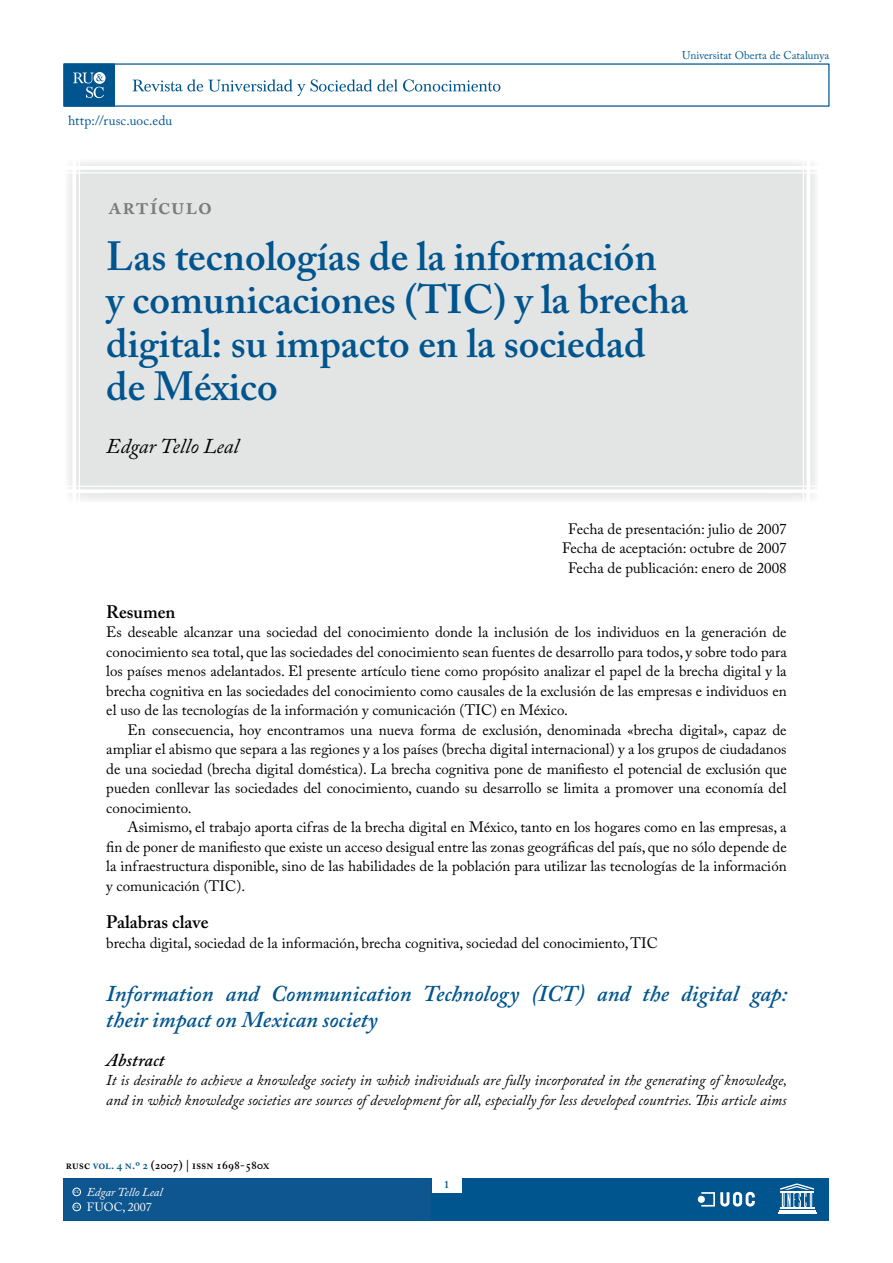
<style>
.page{position:relative;width:893px;height:1263px;background:#fff}
.page>*{position:absolute;margin:0;border:0;box-sizing:border-box;transform-origin:0 0}
.t1{font:600 40.5px/43.5px "Adobe Caslon Pro";color:#00558e}
.t2{font:600 24px "Adobe Caslon Pro";letter-spacing:.035em;color:#7b7c7e}
.t3{font:italic 600 22.5px/25.5px "Adobe Caslon Pro";color:#00558e}
.t4{font:italic 21px "Adobe Caslon Pro";color:#000}
.t5{font:600 18px "Adobe Caslon Pro";color:#000}
.t6{font:italic 600 18px "Adobe Caslon Pro";color:#000}
.t7{font:15px/19.5px "Adobe Caslon Pro";color:#000;text-align:center}
.t8{font:italic 15px/19.5px "Adobe Caslon Pro";color:#000}
.t9{font:13.5px "Adobe Caslon Pro";letter-spacing:.01em;color:#00558e}
.t10{font:600 12px "Adobe Caslon Pro";color:#000}
.t11{font:italic 600 12px "Adobe Caslon Pro";color:#fff}
.t12{font:italic 12px "Adobe Caslon Pro";color:#fff}
.t13{font:12px "Adobe Caslon Pro";color:#fff}
.t14{font:11.25px "Adobe Caslon Pro";color:#085b92}
.t15{font:600 10.5px "Adobe Caslon Pro";color:#00558e}
.t16{font:600 3.9px "Adobe Caslon Pro";color:#fff}
.s1{color:#00558e}
</style>
<div class="page">
<div style="left:66px;top:160px;width:752px;height:343px;background:#e3e4e4"></div>
<hr style="left:79px;top:157px;width:1px;height:360px;background:#fff">
<hr style="left:72px;top:157px;width:4px;height:360px;background:#fff">
<hr style="left:59px;top:486px;width:776px;height:1px;background:#fff">
<hr style="left:59px;top:489px;width:776px;height:4px;background:#fff">
<hr style="left:803px;top:127px;width:1px;height:390px;background:#fff">
<svg style="left:806px;top:160px;width:4px;height:343px"></svg>
<hr style="left:60px;top:172px;width:776px;height:1px;background:#fff">
<hr style="left:60px;top:166px;width:776px;height:4px;background:#fff">
<div style="left:64px;top:1178px;width:765px;height:42px;background:#00558e"></div>
<hr style="left:780px;top:1207px;width:34px;height:2px;background:#fff">
<hr style="left:779px;top:1210px;width:36px;height:1px;background:#fff">
<hr style="left:778px;top:1212px;width:39px;height:1px;background:#fff">
<svg style="left:780px;top:1183px;width:34px;height:24px"></svg>
<div style="left:698px;top:1196px;width:7px;height:7px;background:#fff;border-radius:50%"></div>
<svg style="left:701px;top:1192px;width:54px;height:15px"></svg>
<div style="left:432px;top:1155px;width:29px;height:38px;background:#fff"></div>
<div style="left:64px;top:64px;width:50px;height:42px;background:#00558e"></div>
<div style="left:64px;top:64px;width:51px;height:42px;border:1px solid #00558e"></div>
<svg style="left:94px;top:72px;width:12px;height:12px"></svg>
<svg style="left:73px;top:73px;width:31px;height:25px"></svg>
<svg style="left:133px;top:79px;width:367px;height:17px"></svg>
<div style="left:64px;top:1178px;width:366px;height:41px;background:#0e568f"></div>
<div style="left:73px;top:1188px;width:8px;height:8px;border:1px solid #fff;border-radius:50%"></div>
<div style="left:73px;top:1203px;width:8px;height:8px;border:1px solid #fff;border-radius:50%"></div>
<p class="t9" style="left:68px;top:112px;width:106px">http://rusc.uoc.edu</p>
<p class="t14" style="left:682px;top:48px;width:149px">Universitat Oberta de Catalunya</p>
<p class="t2" style="left:108px;top:192px;width:105px">artículo</p>
<p class="t1" style="left:106px;top:234px;width:583px">Las tecnologías de la información<br>y comunicaciones (TIC) y la brecha digital: su impacto en la sociedad de México</p>
<p class="t4" style="left:106px;top:434px;width:134px">Edgar Tello Leal</p>
<p class="t7" style="left:562px;top:519px;width:226px">Fecha de presentación: julio de 2007<br>Fecha de aceptación: octubre de 2007<br>Fecha de publicación: enero de 2008</p>
<p class="t5" style="left:106px;top:601px;width:71px">Resumen</p>
<p class="t7" style="left:106px;top:622px;width:682px">Es deseable alcanzar una sociedad del conocimiento donde la inclusión de los individuos en la generación de</p>
<p class="t7" style="left:106px;top:642px;width:682px">conocimiento sea total, que las sociedades del conocimiento sean fuentes de desarrollo para todos, y sobre todo para</p>
<p class="t7" style="left:106px;top:661px;width:682px">los países menos adelantados. El presente artículo tiene como propósito analizar el papel de la brecha digital y la</p>
<p class="t7" style="left:106px;top:681px;width:682px">brecha cognitiva en las sociedades del conocimiento como causales de la exclusión de las empresas e individuos en</p>
<p class="t7" style="left:106px;top:700px;width:463px">el uso de las tecnologías de la información y comunicación (TIC) en México.</p>
<p class="t7" style="left:128px;top:720px;width:661px">En consecuencia, hoy encontramos una nueva forma de exclusión, denominada «brecha digital», capaz de</p>
<p class="t7" style="left:106px;top:739px;width:682px">ampliar el abismo que separa a las regiones y a los países (brecha digital internacional) y a los grupos de ciudadanos</p>
<p class="t7" style="left:106px;top:759px;width:682px">de una sociedad (brecha digital doméstica). La brecha cognitiva pone de manifiesto el potencial de exclusión que</p>
<p class="t7" style="left:106px;top:778px;width:682px">pueden conllevar las sociedades del conocimiento, cuando su desarrollo se limita a promover una economía del</p>
<p class="t7" style="left:106px;top:798px;width:87px">conocimiento.</p>
<p class="t7" style="left:128px;top:817px;width:660px">Asimismo, el trabajo aporta cifras de la brecha digital en México, tanto en los hogares como en las empresas, a</p>
<p class="t7" style="left:106px;top:837px;width:682px">fin de poner de manifiesto que existe un acceso desigual entre las zonas geográficas del país, que no sólo depende de</p>
<p class="t7" style="left:106px;top:856px;width:682px">la infraestructura disponible, sino de las habilidades de la población para utilizar las tecnologías de la información</p>
<p class="t7" style="left:106px;top:876px;width:140px">y comunicación (TIC).</p>
<p class="t5" style="left:106px;top:911px;width:104px">Palabras clave</p>
<p class="t7" style="left:106px;top:933px;width:553px">brecha digital, sociedad de la información, brecha cognitiva, sociedad del conocimiento, TIC</p>
<p class="t3" style="left:106px;top:980px;width:682px">Information and Communication Technology (ICT) and the digital gap: their impact on Mexican society</p>
<p class="t6" style="left:106px;top:1049px;width:60px">Abstract</p>
<p class="t8" style="left:106px;top:1070px;width:682px">It is desirable to achieve a knowledge society in which individuals are fully incorporated in the generating of knowledge, and in which knowledge societies are sources of development for all, especially for less developed countries. This article aims</p>
<p class="t10" style="left:66px;top:1157px;width:205px">rusc <span class="s1">vol. 4 n.º 2</span> (2007) | issn 1698-580x</p>
<p class="t16" style="left:74px;top:1190px;width:7px">CC</p>
<p class="t12" style="left:87px;top:1185px;width:77px">Edgar Tello Leal</p>
<p class="t16" style="left:74px;top:1205px;width:7px">CC</p>
<p class="t13" style="left:87px;top:1200px;width:67px">FUOC, 2007</p>
<p class="t11" style="left:70px;top:1190px;width:78px">Edgar Tello Leal</p>
<p class="t15" style="left:444px;top:1178px;width:6px">1</p>
</div>
